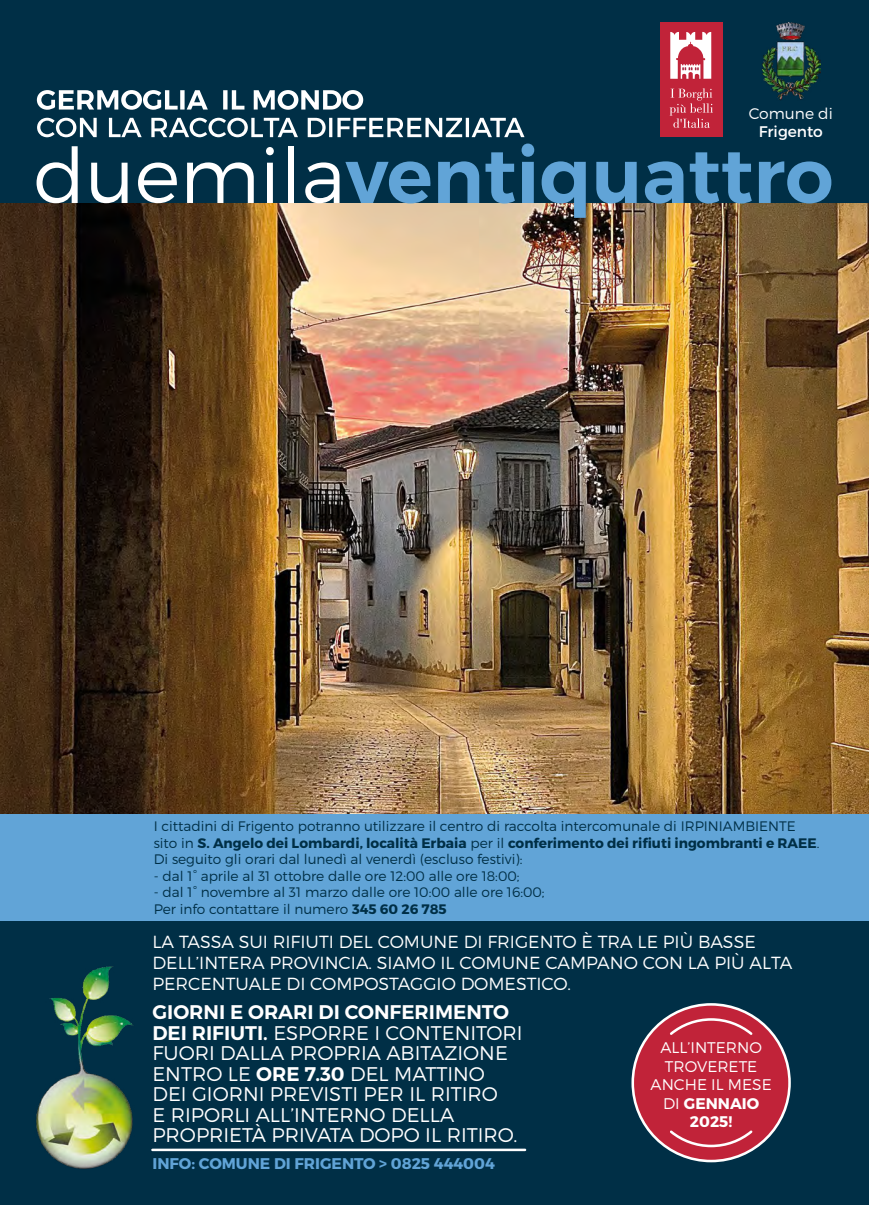
<style>
.page{position:relative;width:869px;height:1205px;background:#fff}
.page>*{position:absolute;margin:0;border:0;box-sizing:border-box;transform-origin:0 0}
.t1{font:600 76.5px "Montserrat";color:#61a4d7}
.t2{font:300 19.75px/20.5px "Montserrat";color:#fff}
.t3{font:300 17.5px/21px "Montserrat";color:#fff}
.t4{font:700 15.5px "Montserrat";color:#61a4d7}
.t5{font:300 15.38px/18.5px "Montserrat";color:#fff;text-align:center}
.t6{font:15.38px "Montserrat";color:#fff}
.t7{font:300 13.75px/16.5px "Montserrat";color:#002f46}
.s1{font-weight:300;color:#fff}
.s2{font-weight:700}
.s3{font-weight:600}
</style>
<div class="page">
<div style="left:0;top:0;width:868px;height:1205px;background:#002f46"></div>
<img style="left:0;top:203px;width:868px;height:611px">
<div style="left:0;top:814px;width:868px;height:106px;background:#61a4d7"></div>
<div style="left:632px;top:1004px;width:157px;height:157px;background:#c12339;border-radius:50%"></div>
<div style="left:631px;top:1003px;width:159px;height:159px;border:3px solid #fff;border-radius:50%"></div>
<svg style="left:667px;top:1017px;width:87px;height:131px"></svg>
<svg style="left:37px;top:118px;width:487px;height:19px"></svg>
<svg style="left:37px;top:90px;width:326px;height:20px"></svg>
<img style="left:762px;top:23px;width:58px;height:77px">
<img style="left:36px;top:966px;width:97px;height:203px">
<hr style="left:152px;top:1148px;width:373px;height:3px;background:#fff">
<div style="left:660px;top:22px;width:62px;height:115px;background:#c12339"></div>
<svg style="left:670px;top:32px;width:41px;height:47px"></svg>
<svg style="left:669px;top:88px;width:43px;height:40px"></svg>
<p class="t5" style="left:748px;top:104px;width:85px">Comune di</p>
<p class="t6" style="left:758px;top:122px;width:66px">Frigento</p>
<h1 class="t1" style="left:33px;top:128px;width:801px"><span class="s1">duemila</span>ventiquattro</h1>
<p class="t7" style="left:154px;top:818px;width:667px">I cittadini di Frigento potranno utilizzare il centro di raccolta intercomunale di IRPINIAMBIENTE sito in <span class="s2">S. Angelo dei Lombardi, località Erbaia</span> per il <span class="s2">conferimento dei rifiuti ingombranti e RAEE</span>.<br>Di seguito gli orari dal lunedì al venerdì (escluso festivi):</p>
<p class="t7" style="left:154px;top:867px;width:367px">- dal 1° aprile al 31 ottobre dalle ore 12:00 alle ore 18:00;</p>
<p class="t7" style="left:154px;top:884px;width:392px">- dal 1° novembre al 31 marzo dalle ore 10:00 alle ore 16:00;<br>Per info contattare il numero <span class="s2">345 60 26 785</span></p>
<p class="t3" style="left:152px;top:931px;width:641px">LA TASSA SUI RIFIUTI DEL COMUNE DI FRIGENTO È TRA LE PIÙ BASSE<br>DELL’INTERA PROVINCIA. SIAMO IL COMUNE CAMPANO CON LA PIÙ ALTA<br>PERCENTUALE DI COMPOSTAGGIO DOMESTICO.</p>
<h2 class="t2" style="left:152px;top:1001px;width:371px"><span class="s3">GIORNI E ORARI DI CONFERIMENTO<br>DEI RIFIUTI.</span> ESPORRE I CONTENITORI<br>FUORI DALLA PROPRIA ABITAZIONE<br>ENTRO LE <span class="s3">ORE 7.30</span> DEL MATTINO<br>DEI GIORNI PREVISTI PER IL RITIRO<br>E RIPORLI ALL’INTERNO DELLA<br>PROPRIETÀ PRIVATA DOPO IL RITIRO.</h2>
<p class="t4" style="left:152px;top:1154px;width:344px">INFO: COMUNE DI FRIGENTO &gt; 0825 444004</p>
<p class="t5" style="left:650px;top:1038px;width:122px">ALL’INTERNO<br>TROVERETE<br>ANCHE IL MESE<br>DI <span class="s2">GENNAIO<br>2025!</span></p>
</div>
